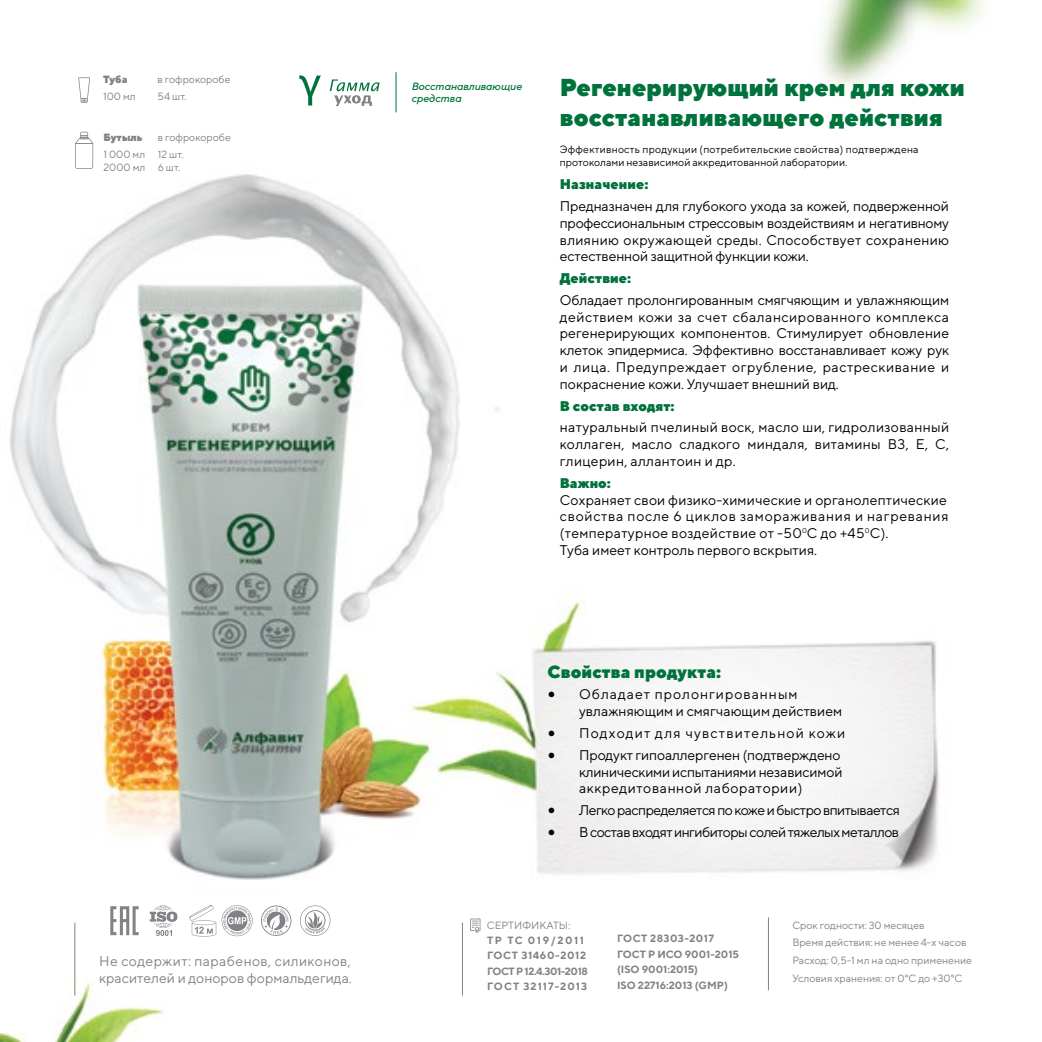
<style>
.page{position:relative;width:1042px;height:1042px;background:#fff}
.page>*{position:absolute;margin:0;border:0;box-sizing:border-box;transform-origin:0 0}
.t1{font:900 24.5px/29.4px "TT Norms";color:#00723b}
.t2{font:900 17.5px "TT Norms";color:#00723b}
.t3{font:14px/16.8px "TT Norms";color:#000;text-align:justify}
.t4{font:14px "TT Norms";letter-spacing:-.04em;color:#000}
.t5{font:14px/16.8px "TT Norms";color:#808285}
.t6{font:900 14px "TT Norms";color:#00723b}
.t7{font:14px "TT Norms";letter-spacing:.08em;color:#000}
.t8{font:10.5px/17.5px "TT Norms";color:#808285}
.t9{font:10.5px/12.6px "TT Norms";letter-spacing:.02em;color:#000}
.t10{font:700 10.5px/15.4px "TT Norms";color:#808285}
.t11{font:700 10.5px/15.4px "TT Norms";letter-spacing:.06em;color:#808285}
.t12{font:italic 500 10.5px/12.6px "TT Norms";color:#00723b}
.t13{font:900 10.5px "TT Norms";color:#808285}
.s1{font-family:"Minion Pro";font-size:21px}
</style>
<div class="page">
<img style="left:0;top:0;width:985px;height:1042px">
<svg style="left:78px;top:77px;width:12px;height:26px"></svg>
<svg style="left:75px;top:132px;width:18px;height:37px"></svg>
<hr style="left:74px;top:922px;width:1px;height:73px;background:#808285">
<hr style="left:768px;top:917px;width:1px;height:73px;background:#808285">
<hr style="left:396px;top:72px;width:1px;height:40px;background:#00723b">
<svg style="left:299px;top:75px;width:22px;height:31px"></svg>
<svg style="left:330px;top:79px;width:50px;height:27px"></svg>
<hr style="left:462px;top:922px;width:1px;height:73px;background:#808285">
<svg style="left:470px;top:918px;width:10px;height:14px"></svg>
<svg style="left:110px;top:906px;width:29px;height:29px"></svg>
<svg style="left:150px;top:905px;width:27px;height:31px"></svg>
<svg style="left:189px;top:905px;width:27px;height:31px"></svg>
<svg style="left:222px;top:905px;width:31px;height:31px"></svg>
<svg style="left:261px;top:905px;width:30px;height:31px"></svg>
<svg style="left:300px;top:905px;width:30px;height:31px"></svg>
<p class="t13" style="left:103px;top:72px;width:26px">Туба</p>
<p class="t8" style="left:157px;top:70px;width:75px">в гофрокоробе</p>
<p class="t8" style="left:103px;top:88px;width:34px">100 мл</p>
<p class="t8" style="left:157px;top:88px;width:31px">54 шт.</p>
<p class="t13" style="left:103px;top:130px;width:41px">Бутыль</p>
<p class="t8" style="left:103px;top:128px;width:129px;text-indent:54px">в гофрокоробе<br>1 000 мл 12 шт.</p>
<p class="t8" style="left:103px;top:158px;width:78px">2000 мл 6 шт.</p>
<p class="t5" style="left:99px;top:952px;width:254px">Не содержит: парабенов, силиконов, красителей и доноров формальдегида.</p>
<p class="t12" style="left:412px;top:79px;width:112px">Восстанавливающие средства</p>
<h1 class="t1" style="left:560px;top:72px;width:406px">Регенерирующий крем для кожи восстанавливающего действия</h1>
<p class="t9" style="left:560px;top:143px;width:360px">Эффективность продукции (потребительские свойства) подтверждена протоколами независимой аккредитованной лаборатории.</p>
<p class="t6" style="left:560px;top:175px;width:90px">Назначение:</p>
<p class="t3" style="left:560px;top:197px;width:391px">Предназначен для глубокого ухода за кожей, подверженной профессиональным стрессовым воздействиям и негативному влиянию окружающей среды. Способствует сохранению естественной защитной функции кожи.</p>
<p class="t6" style="left:560px;top:269px;width:73px">Действие:</p>
<p class="t3" style="left:560px;top:291px;width:391px">Обладает пролонгированным смягчяющим и увлажняющим действием кожи за счет сбалансированного комплекса регенерирующих компонентов. Стимулирует обновление клеток эпидермиса. Эффективно восстанавливает кожу рук и лица. Предупреждает огрубление, растрескивание и покраснение кожи. Улучшает внешний вид.</p>
<p class="t6" style="left:560px;top:396px;width:116px">В состав входят:</p>
<p class="t3" style="left:560px;top:419px;width:391px">натуральный пчелиный воск, масло ши, гидролизованный коллаген, масло сладкого миндаля, витамины В3, Е, С, глицерин, аллантоин и др.</p>
<p class="t6" style="left:560px;top:474px;width:53px">Важно:</p>
<p class="t3" style="left:560px;top:491px;width:390px;text-align:left">Сохраняет свои физико-химические и органолептические свойства после 6 циклов замораживания и нагревания (температурное воздействие от -50<sup>0</sup>С до +45<sup>0</sup>С).<br>Туба имеет контроль первого вскрытия.</p>
<p class="t2" style="left:547px;top:660px;width:175px">Свойства продукта:</p>
<p class="t3" style="left:579px;top:686px;width:265px;text-indent:-32px"><span class="s1">•</span> Обладает пролонгированным увлажняющим и смягчающим действием</p>
<p class="t7" style="left:547px;top:724px;width:299px"><span class="s1">•</span> Подходит для чувствительной кожи</p>
<p class="t3" style="left:579px;top:746px;width:265px;text-align:left;text-indent:-32px"><span class="s1">•</span> Продукт гипоаллергенен (подтверждено клиническими испытаниями независимой аккредитованной лаборатории)</p>
<p class="t4" style="left:547px;top:801px;width:354px"><span class="s1">•</span> Легко распределяется по коже и быстро впитывается</p>
<p class="t4" style="left:547px;top:823px;width:353px"><span class="s1">•</span> В состав входят ингибиторы солей тяжелых металлов</p>
<p class="t8" style="left:487px;top:916px;width:85px">СЕРТИФИКАТЫ:</p>
<p class="t11" style="left:487px;top:932px;width:102px">ТР ТС 019/2011<br>ГОСТ 31460-2012<br>ГОСТ Р 12.4.301-2018<br>ГОСТ 32117-2013</p>
<p class="t10" style="left:617px;top:931px;width:124px">ГОСТ 28303-2017<br>ГОСТ Р ИСО 9001-2015 (ISO 9001:2015)<br>ISO 22716:2013 (GMP)</p>
<p class="t8" style="left:792px;top:916px;width:181px">Срок годности: 30 месяцев<br>Время действия: не менее 4-х часов<br>Расход: 0,5-1 мл на одно применение<br>Условия хранения: от 0°С до +30°С</p>
</div>
